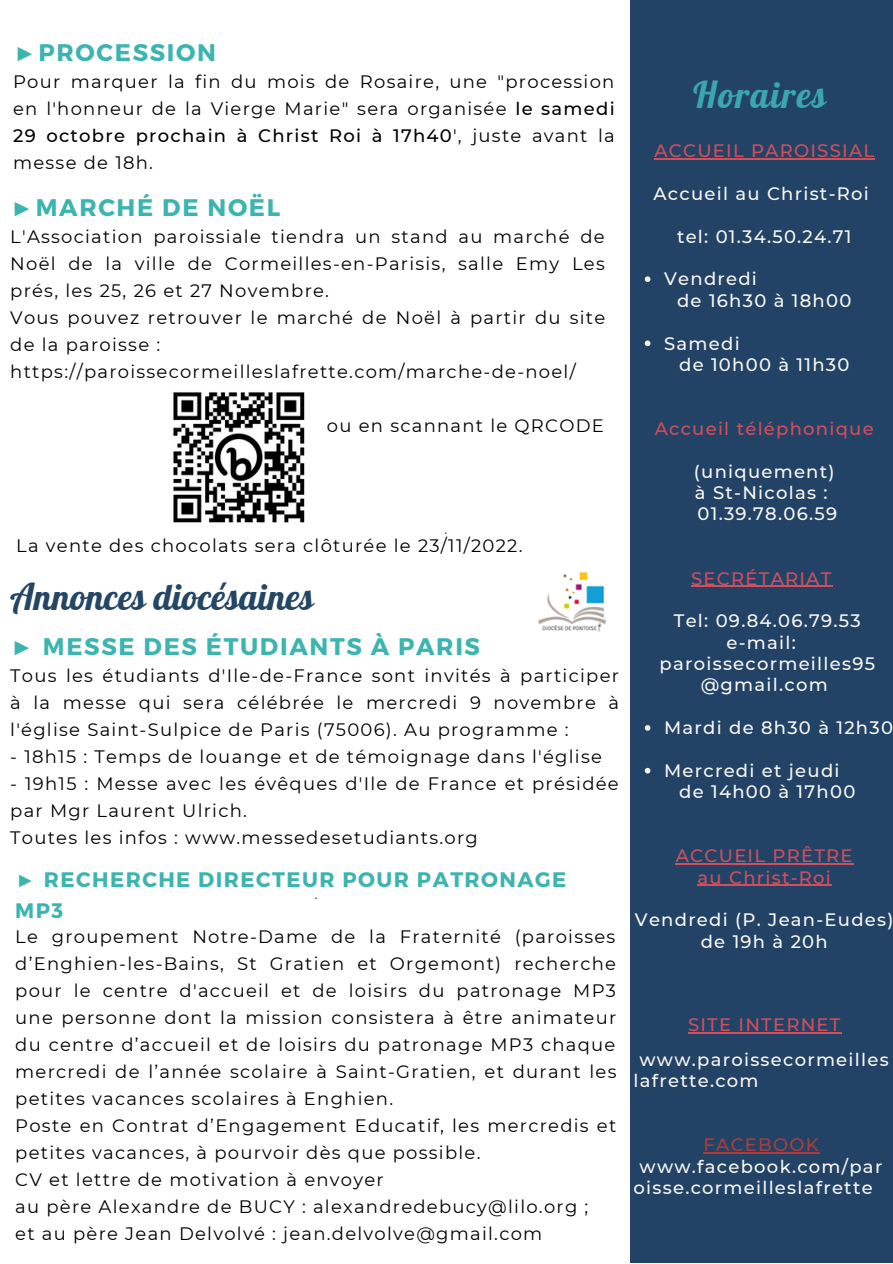
<style>
.page{position:relative;width:893px;height:1264px;background:#fff}
.page>*{position:absolute;margin:0;border:0;box-sizing:border-box;transform-origin:0 0}
.t1{font:36px "Lobster";color:#234664}
.t2{font:36px "Lobster";letter-spacing:.04em;color:#3ba6af}
.t3{font:700 24px "Montserrat";letter-spacing:.07em;color:#3cb4af}
.t4{font:700 21px/30.3px "Montserrat";letter-spacing:.07em;color:#3cb4af}
.t5{font:18px/27px "Montserrat";letter-spacing:.07em;color:#000}
.t6{font:500 18px/21.3px "Montserrat";letter-spacing:.07em;color:#f8f7f2}
.t7{font:500 18px/21.3px "Montserrat";letter-spacing:.07em;color:#d14e5c;text-align:center}
.t8{font:500 18px "Montserrat";letter-spacing:.07em;color:#ad3b3b}
.t9{font:2.85px "Liberation Serif";color:#000}
.s1{font-family:"Liberation Serif"}
.s2{font-weight:500}
</style>
<div class="page">
<div style="left:630px;top:0;width:262px;height:1262px;background:#234366"></div>
<img style="left:538px;top:571px;width:68px;height:61px">
<svg style="left:644px;top:276px;width:6px;height:6px"></svg>
<svg style="left:644px;top:340px;width:6px;height:6px"></svg>
<svg style="left:644px;top:725px;width:6px;height:5px"></svg>
<svg style="left:644px;top:767px;width:6px;height:6px"></svg>
<hr style="left:654px;top:158px;width:221px;height:1px;background:#d14e5c">
<hr style="left:691px;top:585px;width:141px;height:2px;background:#d14e5c">
<hr style="left:675px;top:863px;width:178px;height:1px;background:#d14e5c">
<hr style="left:697px;top:884px;width:135px;height:2px;background:#d14e5c">
<hr style="left:688px;top:1032px;width:153px;height:1px;background:#d14e5c">
<hr style="left:703px;top:1152px;width:117px;height:1px;background:#ad3b3b">
<img style="left:173px;top:392px;width:132px;height:131px">
<h2 class="t3" style="left:13px;top:37px;width:204px"><span class="s1">►</span>PROCESSION</h2>
<p class="t5" style="left:13px;top:68px;width:603px;text-align:justify">Pour marquer la fin du mois de Rosaire, une "procession en l'honneur de la Vierge Marie" sera organisée <span class="s2">le samedi 29 octobre prochain à Christ Roi à 17h40</span>', juste avant la messe de 18h.</p>
<h2 class="t3" style="left:10px;top:192px;width:271px"><span class="s1">►</span>MARCHÉ DE NOËL</h2>
<p class="t5" style="left:10px;top:223px;width:596px">L'Association paroissiale tiendra un stand au marché de Noël de la ville de Cormeilles-en-Parisis, salle Emy Les prés, les 25, 26 et 27 Novembre.<br>Vous pouvez retrouver le marché de Noël à partir du site de la paroisse : https://paroissecormeilleslafrette.com/marche-de-noel/</p>
<p class="t5" style="left:327px;top:412px;width:278px">ou en scannant le QRCODE</p>
<p class="t9" style="left:445px;top:532px;width:4px">►</p>
<p class="t5" style="left:16px;top:532px;width:507px">La vente des chocolats sera clôturée le 23/11/2022.</p>
<h1 class="t1" style="left:10px;top:573px;width:305px">Annonces diocésaines</h1>
<h2 class="t3" style="left:10px;top:630px;width:471px"><span class="s1">►</span> MESSE DES ÉTUDIANTS À PARIS</h2>
<p class="t5" style="left:10px;top:661px;width:610px;text-align:justify">Tous les étudiants d'Ile-de-France sont invités à participer à la messe qui sera célébrée le mercredi 9 novembre à l'église Saint-Sulpice de Paris (75006). Au programme :</p>
<p class="t5" style="left:10px;top:742px;width:593px">- 18h15 : Temps de louange et de témoignage dans l'église</p>
<p class="t5" style="left:10px;top:769px;width:610px">- 19h15 : Messe avec les évêques d'Ile de France et présidée par Mgr Laurent Ulrich.<br>Toutes les infos : www.messedesetudiants.org</p>
<p class="t4" style="left:15px;top:863px;width:552px"><span class="s1">►</span> RECHERCHE DIRECTEUR POUR PATRONAGE<br>MP3</p>
<p class="t5" style="left:15px;top:923px;width:602px">Le groupement Notre-Dame de la Fraternité (paroisses d’Enghien-les-Bains, St Gratien et Orgemont) recherche pour le centre d'accueil et de loisirs du patronage MP3 une personne dont la mission consistera à être animateur du centre d’accueil et de loisirs du patronage MP3 chaque mercredi de l’année scolaire à Saint-Gratien, et durant les petites vacances scolaires à Enghien.<br>Poste en Contrat d’Engagement Educatif, les mercredis et petites vacances, à pourvoir dès que possible.<br>CV et lettre de motivation à envoyer<br>au père Alexandre de BUCY : alexandredebucy@lilo.org ;<br>et au père Jean Delvolvé : jean.delvolve@gmail.com</p>
<p class="t9" style="left:315px;top:896px;width:4px">►</p>
<h1 class="t2" style="left:693px;top:72px;width:134px">Horaires</h1>
<p class="t7" style="left:654px;top:140px;width:221px">ACCUEIL PAROISSIAL</p>
<p class="t6" style="left:653px;top:183px;width:217px">Accueil au Christ-Roi</p>
<p class="t6" style="left:677px;top:225px;width:176px">tel: 01.34.50.24.71</p>
<p class="t6" style="left:664px;top:268px;width:94px">Vendredi</p>
<p class="t6" style="left:677px;top:290px;width:176px">de 16h30 à 18h00</p>
<p class="t6" style="left:664px;top:332px;width:77px">Samedi</p>
<p class="t6" style="left:679px;top:354px;width:172px">de 10h00 à 11h30</p>
<p class="t7" style="left:654px;top:418px;width:220px">Accueil téléphonique</p>
<p class="t6" style="left:694px;top:460px;width:145px">(uniquement) à St-Nicolas :<br>01.39.78.06.59</p>
<p class="t7" style="left:691px;top:567px;width:142px">SECRÉTARIAT</p>
<p class="t6" style="left:673px;top:610px;width:188px">Tel: 09.84.06.79.53</p>
<p class="t6" style="left:726px;top:631px;width:71px">e-mail:</p>
<p class="t6" style="left:659px;top:653px;width:217px">paroissecormeilles95</p>
<p class="t6" style="left:700px;top:674px;width:128px">@gmail.com</p>
<p class="t6" style="left:664px;top:717px;width:230px">Mardi de 8h30 à 12h30</p>
<p class="t6" style="left:664px;top:759px;width:177px">Mercredi et jeudi</p>
<p class="t6" style="left:679px;top:781px;width:178px">de 14h00 à 17h00</p>
<p class="t7" style="left:675px;top:845px;width:178px">ACCUEIL PRÊTRE au Christ-Roi</p>
<p class="t6" style="left:635px;top:909px;width:260px;text-align:center">Vendredi (P. Jean-Eudes) de 19h à 20h</p>
<p class="t7" style="left:688px;top:1013px;width:154px">SITE INTERNET</p>
<p class="t6" style="left:633px;top:1048px;width:256px;text-indent:6px">www.paroissecormeilles lafrette.com</p>
<p class="t8" style="left:703px;top:1133px;width:117px">FACEBOOK</p>
<p class="t6" style="left:633px;top:1155px;width:250px;text-align:center">www.facebook.com/par oisse.cormeilleslafrette</p>
</div>
